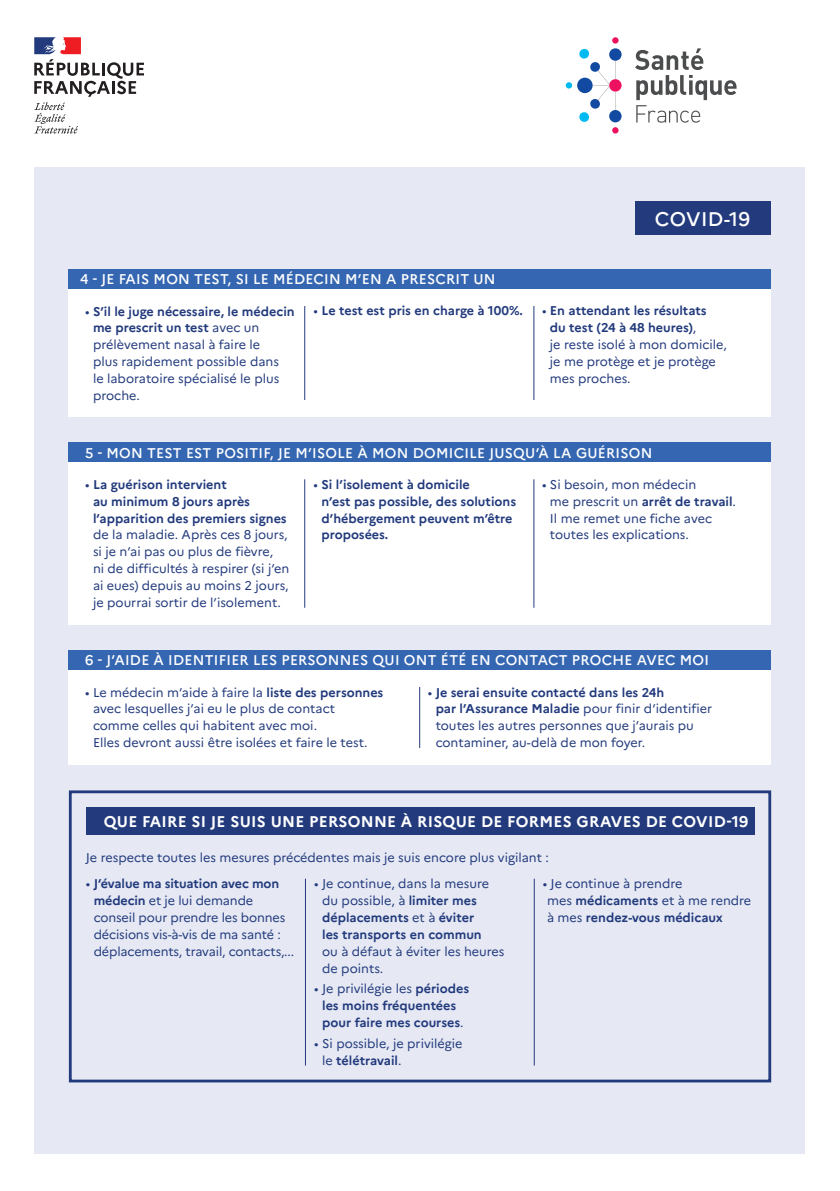
<style>
.page{position:relative;width:840px;height:1191px;background:#fff}
.page>*{position:absolute;margin:0;border:0;box-sizing:border-box;transform-origin:0 0}
.t1{font:500 19.6px "Marianne";letter-spacing:.02em;color:#fff}
.t2{font:700 15.4px "Marianne";letter-spacing:.02em;color:#fff}
.t3{font:500 14px "Marianne";letter-spacing:.02em;color:#fff}
.t4{font:12.6px/16.8px "Marianne";color:#233b7d}
.t5{font:700 12.6px/16.8px "Marianne";color:#233b7d}
.s1{font-weight:700}
.s2{font-weight:400}
</style>
<div class="page">
<div style="left:34px;top:167px;width:770px;height:986px;background:#e6e9f4"></div>
<svg style="left:34px;top:37px;width:110px;height:97px"></svg>
<div style="left:609px;top:110px;width:12px;height:12px;background:#114aa0;border-radius:50%"></div>
<div style="left:609px;top:48px;width:12px;height:13px;background:#114aa0;border-radius:50%"></div>
<div style="left:609px;top:79px;width:12px;height:13px;background:#ed1160;border-radius:50%"></div>
<svg style="left:565px;top:82px;width:6px;height:7px"></svg>
<svg style="left:578px;top:48px;width:37px;height:74px"></svg>
<div style="left:612px;top:127px;width:6px;height:7px;background:#ed1160;border-radius:50%"></div>
<div style="left:612px;top:37px;width:6px;height:7px;background:#ed1160;border-radius:50%"></div>
<svg style="left:635px;top:48px;width:101px;height:75px"></svg>
<div style="left:634px;top:201px;width:136px;height:34px;background:#233b7d"></div>
<div style="left:68px;top:269px;width:702px;height:20px;background:#3566b1"></div>
<div style="left:68px;top:442px;width:702px;height:20px;background:#3566b1"></div>
<div style="left:68px;top:650px;width:702px;height:20px;background:#3566b1"></div>
<div style="left:68px;top:289px;width:702px;height:128px;background:#fff"></div>
<div style="left:68px;top:462px;width:702px;height:162px;background:#fff"></div>
<div style="left:68px;top:670px;width:702px;height:95px;background:#fff"></div>
<hr style="left:304px;top:306px;width:1px;height:94px;background:#233b7d">
<hr style="left:304px;top:479px;width:1px;height:129px;background:#233b7d">
<hr style="left:419px;top:687px;width:1px;height:61px;background:#233b7d">
<hr style="left:533px;top:306px;width:1px;height:94px;background:#233b7d">
<hr style="left:533px;top:479px;width:1px;height:129px;background:#233b7d">
<div style="left:69px;top:790px;width:701px;height:292px;border:3px solid #233b7d"></div>
<div style="left:86px;top:807px;width:667px;height:28px;background:#233b7d"></div>
<hr style="left:305px;top:878px;width:1px;height:187px;background:#233b7d">
<hr style="left:533px;top:878px;width:1px;height:187px;background:#233b7d">
<p class="t3" style="left:80px;top:271px;width:417px">4 - JE FAIS MON TEST, SI LE MÉDECIN M’EN A PRESCRIT UN</p>
<p class="t1" style="left:654px;top:207px;width:97px">COVID-19</p>
<p class="t4" style="left:93px;top:302px;width:203px;text-indent:-8px">• <span class="s1">S’il le juge nécessaire, le médecin me prescrit un test</span> avec un prélèvement nasal à faire le<br>plus rapidement possible dans<br>le laboratoire spécialisé le plus proche.</p>
<p class="t5" style="left:313px;top:302px;width:211px"><span class="s2">•</span> Le test est pris en charge à 100%.</p>
<p class="t4" style="left:549px;top:302px;width:178px;text-indent:-8px">• <span class="s1">En attendant les résultats<br>du test (24 à 48 heures)</span>,<br>je reste isolé à mon domicile, je me protège et je protège mes proches.</p>
<p class="t3" style="left:85px;top:444px;width:568px">5 - MON TEST EST POSITIF, JE M’ISOLE À MON DOMICILE JUSQU’À LA GUÉRISON</p>
<p class="t4" style="left:93px;top:476px;width:198px;text-indent:-8px">• <span class="s1">La guérison intervient<br>au minimum 8 jours après l’apparition des premiers signes </span>de la maladie. Après ces 8 jours, si je n’ai pas ou plus de fièvre,<br>ni de difficultés à respirer (si j’en ai eues) depuis au moins 2 jours, je pourrai sortir de l’isolement.</p>
<p class="t5" style="left:321px;top:476px;width:196px;text-indent:-8px"><span class="s2">•</span> Si l’isolement à domicile<br>n’est pas possible, des solutions d’hébergement peuvent m’être proposées.</p>
<p class="t4" style="left:549px;top:476px;width:187px;text-indent:-8px">• Si besoin, mon médecin<br>me prescrit un <span class="s1">arrêt de travail</span>.<br>Il me remet une fiche avec toutes les explications.</p>
<p class="t3" style="left:85px;top:652px;width:625px">6 - J’AIDE À IDENTIFIER LES PERSONNES QUI ONT ÉTÉ EN CONTACT PROCHE AVEC MOI</p>
<p class="t4" style="left:93px;top:683px;width:292px;text-indent:-8px">• Le médecin m’aide à faire la <span class="s1">liste des personnes </span>avec lesquelles j’ai eu le plus de contact comme celles qui habitent avec moi.<br>Elles devront aussi être isolées et faire le test.</p>
<p class="t4" style="left:435px;top:683px;width:278px;text-indent:-8px">• <span class="s1">Je serai ensuite contacté dans les 24h<br>par l’Assurance Maladie</span> pour finir d’identifier toutes les autres personnes que j’aurais pu contaminer, au-delà de mon foyer.</p>
<p class="t2" style="left:104px;top:812px;width:645px">QUE FAIRE SI JE SUIS UNE PERSONNE À RISQUE DE FORMES GRAVES DE COVID-19</p>
<p class="t4" style="left:86px;top:849px;width:464px">Je respecte toutes les mesures précédentes mais je suis encore plus vigilant :</p>
<p class="t4" style="left:94px;top:875px;width:202px;text-indent:-8px">• <span class="s1">J’évalue ma situation avec mon médecin</span> et je lui demande conseil pour prendre les bonnes décisions vis-à-vis de ma santé : déplacements, travail, contacts,...</p>
<p class="t4" style="left:322px;top:875px;width:184px;text-indent:-8px">• Je continue, dans la mesure du possible, à <span class="s1">limiter mes déplacements</span> et à <span class="s1">éviter<br>les transports en commun<br></span>ou à défaut à éviter les heures de points.</p>
<p class="t5" style="left:314px;top:980px;width:156px;text-align:center"><span class="s2">• Je privilégie les</span> périodes les moins fréquentées pour faire mes courses<span class="s2">.</span></p>
<p class="t4" style="left:322px;top:1035px;width:142px;text-indent:-8px">• Si possible, je privilégie le <span class="s1">télétravail</span>.</p>
<p class="t4" style="left:547px;top:875px;width:205px;text-indent:-4px">• Je continue à prendre<br>mes <span class="s1">médicaments</span> et à me rendre à mes <span class="s1">rendez-vous médicaux</span></p>
</div>
